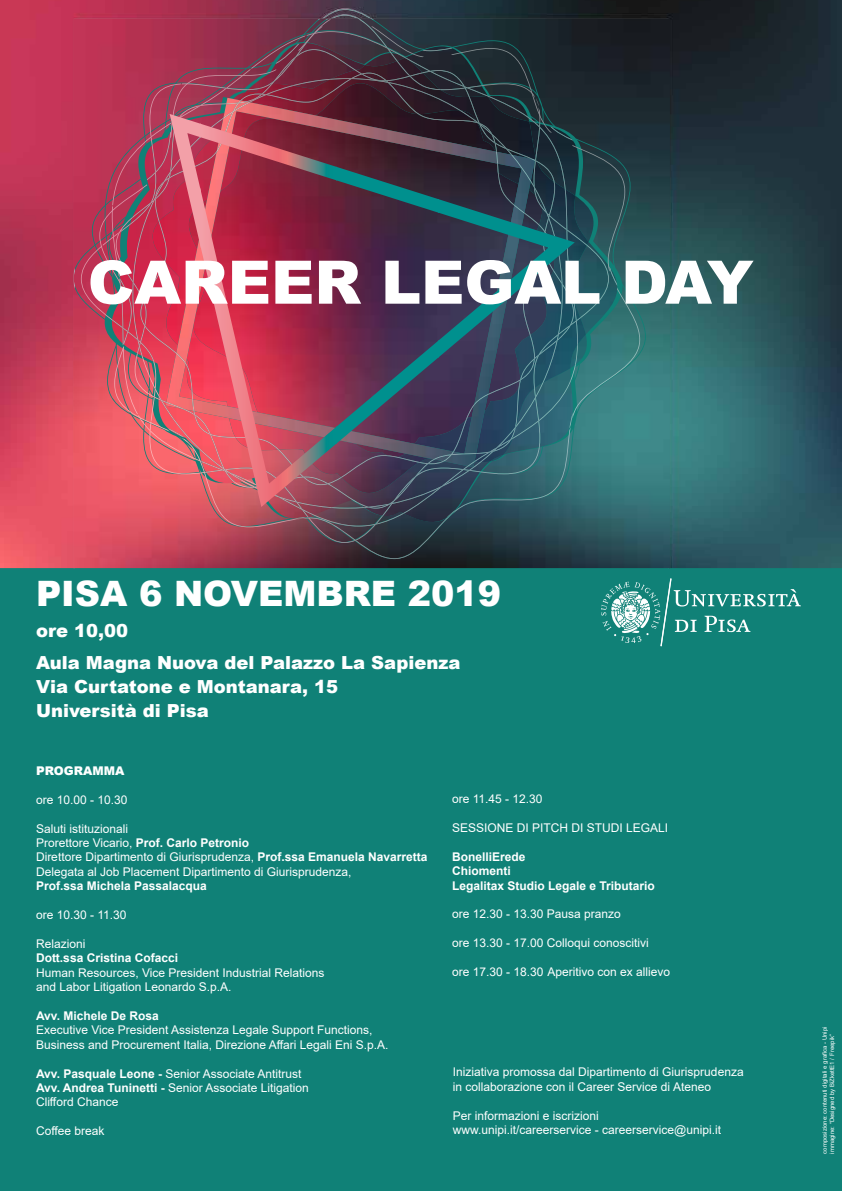
<style>
.page{position:relative;width:842px;height:1191px;background:#108177}
.page>*{position:absolute;margin:0;border:0;box-sizing:border-box;transform-origin:0 0}
.t1{font:900 60px "Arial";color:#fff}
.t2{font:900 35px "Arial";color:#fff}
.t3{font:900 18px/24px "Arial";color:#fff}
.t4{font:12px/14.4px "Arial";color:#fff}
.t5{font:700 12px/14.4px "Arial";color:#fff}
.t6{font:900 12px "Arial";color:#fff}
.t7{font:6px/7.2px "Arial";color:#fff}
.s1{font-weight:700}
</style>
<div class="page">
<img style="left:0;top:0;width:842px;height:568px">
<img style="left:321px;top:9px;width:52px;height:9px">
<img style="left:73px;top:18px;width:597px;height:550px">
<img style="left:81px;top:245px;width:22px;height:75px">
<img style="left:103px;top:284px;width:436px;height:259px">
<img style="left:314px;top:19px;width:74px;height:521px">
<img style="left:313px;top:519px;width:91px;height:7px">
<img style="left:99px;top:26px;width:526px;height:258px">
<img style="left:120px;top:44px;width:497px;height:475px">
<img style="left:132px;top:118px;width:412px;height:390px">
<img style="left:249px;top:78px;width:263px;height:36px">
<img style="left:459px;top:110px;width:18px;height:4px">
<img style="left:223px;top:102px;width:27px;height:12px">
<img style="left:170px;top:114px;width:405px;height:393px">
<svg style="left:601px;top:578px;width:200px;height:68px"></svg>
<h1 class="t1" style="left:88px;top:239px;width:667px">CAREER LEGAL DAY</h1>
<h2 class="t2" style="left:36px;top:568px;width:467px">PISA 6 NOVEMBRE 2019</h2>
<h3 class="t3" style="left:36px;top:618px;width:94px">ore 10,00</h3>
<h3 class="t3" style="left:36px;top:650px;width:426px">Aula Magna Nuova del Palazzo La Sapienza<br>Via Curtatone e Montanara, 15<br>Università di Pisa</h3>
<p class="t6" style="left:36px;top:762px;width:90px">PROGRAMMA</p>
<p class="t4" style="left:36px;top:792px;width:93px">ore 10.00 - 10.30</p>
<p class="t4" style="left:36px;top:821px;width:393px">Saluti istituzionali<br>Prorettore Vicario, <span class="s1">Prof. Carlo Petronio<br></span>Direttore Dipartimento di Giurisprudenza, <span class="s1">Prof.ssa Emanuela Navarretta </span>Delegata al Job Placement Dipartimento di Giurisprudenza,</p>
<p class="t5" style="left:36px;top:879px;width:172px">Prof.ssa Michela Passalacqua</p>
<p class="t4" style="left:36px;top:907px;width:92px">ore 10.30 - 11.30</p>
<p class="t4" style="left:36px;top:936px;width:51px">Relazioni</p>
<p class="t5" style="left:36px;top:951px;width:144px">Dott.ssa Cristina Cofacci</p>
<p class="t4" style="left:36px;top:965px;width:290px">Human Resources, Vice President Industrial Relations and Labor Litigation Leonardo S.p.A.</p>
<p class="t5" style="left:36px;top:1008px;width:124px">Avv. Michele De Rosa</p>
<p class="t4" style="left:36px;top:1022px;width:354px">Executive Vice President Assistenza Legale Support Functions,<br>Business and Procurement Italia, Direzione Affari Legali Eni S.p.A.</p>
<p class="t4" style="left:36px;top:1066px;width:274px"><span class="s1">Avv. Pasquale Leone -</span> Senior Associate Antitrust<br><span class="s1">Avv. Andrea Tuninetti -</span> Senior Associate Litigation<br>Clifford Chance</p>
<p class="t4" style="left:36px;top:1123px;width:70px">Coffee break</p>
<p class="t4" style="left:452px;top:791px;width:92px">ore 11.45 - 12.30</p>
<p class="t4" style="left:452px;top:820px;width:218px">SESSIONE DI PITCH DI STUDI LEGALI</p>
<p class="t5" style="left:452px;top:849px;width:204px">BonelliErede<br>Chiomenti<br>Legalitax Studio Legale e Tributario</p>
<p class="t4" style="left:452px;top:907px;width:170px">ore 12.30 - 13.30 Pausa pranzo</p>
<p class="t4" style="left:452px;top:935px;width:198px">ore 13.30 - 17.00 Colloqui conoscitivi</p>
<p class="t4" style="left:452px;top:964px;width:220px">ore 17.30 - 18.30 Aperitivo con ex allievo</p>
<p class="t4" style="left:453px;top:1064px;width:292px">Iniziativa promossa dal Dipartimento di Giurisprudenza in collaborazione con il Career Service di Ateneo</p>
<p class="t4" style="left:453px;top:1108px;width:270px">Per informazioni e iscrizioni www.unipi.it/careerservice - careerservice@unipi.it</p>
<p class="t7" style="left:821px;top:1153px;width:128px;rotate:-90deg">composizione: contenuti digitali e grafica - Unipi immagine: “Designed by BiZkettE1 / Freepik”</p>
</div>
